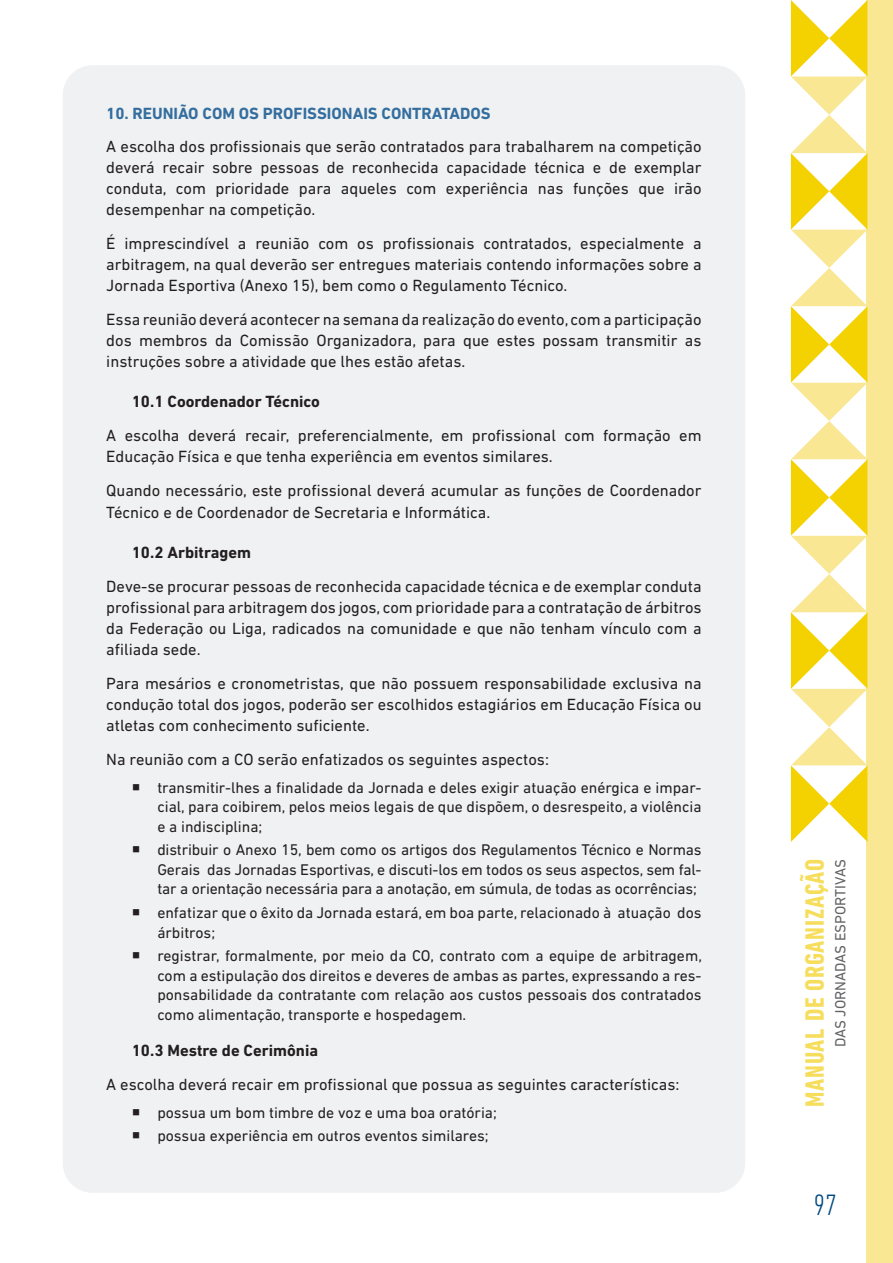
<style>
.page{position:relative;width:893px;height:1263px;background:#fff}
.page>*{position:absolute;margin:0;border:0;box-sizing:border-box;transform-origin:0 0}
.t1{font:300 condensed 30px "DIN Next LT Pro";color:#004a7f}
.t2{font:700 condensed 27px "DIN Next LT Pro";letter-spacing:.03em;color:#f6dd5b}
.texto_-_body{font:16.5px/21px "DIN Next LT Pro";color:#231f20;text-align:justify}
.Sub_-_2_casas{font:700 16.5px "DIN Next LT Pro";color:#231f20}
.Sub_-_1_casa{font:700 16.5px "DIN Next LT Pro";color:#346e9f}
.t3{font:15.75px/19.5px "DIN Next LT Pro";color:#231f20;text-align:justify}
.t4{font:15px "DIN Next LT Pro";color:#636366}
</style>
<div class="page">
<div style="left:63px;top:65px;width:682px;height:1128px;background:#f0f1f2;border-radius:30px"></div>
<div style="left:866px;top:0;width:27px;height:1263px;background:#fae793"></div>
<svg style="left:791px;top:0;width:76px;height:842px"></svg>
<p class="Sub_-_1_casa" style="left:106px;top:103px;width:386px">10. REUNIÃO COM OS PROFISSIONAIS CONTRATADOS</p>
<p class="texto_-_body" style="left:106px;top:136px;width:597px">A escolha dos profissionais que serão contratados para trabalharem na competição deverá recair sobre pessoas de reconhecida capacidade técnica e de exemplar conduta, com prioridade para aqueles com experiência nas funções que irão desempenhar na competição.</p>
<p class="texto_-_body" style="left:106px;top:233px;width:597px">É imprescindível a reunião com os profissionais contratados, especialmente a arbitragem, na qual deverão ser entregues materiais contendo informações sobre a Jornada Esportiva (Anexo 15), bem como o Regulamento Técnico.</p>
<p class="texto_-_body" style="left:106px;top:309px;width:597px">Essa reunião deverá acontecer na semana da realização do evento, com a participação dos membros da Comissão Organizadora, para que estes possam transmitir as instruções sobre a atividade que lhes estão afetas.</p>
<p class="Sub_-_2_casas" style="left:132px;top:392px;width:190px">10.1 Coordenador Técnico</p>
<p class="texto_-_body" style="left:106px;top:425px;width:597px">A escolha deverá recair, preferencialmente, em profissional com formação em<br>Educação Física e que tenha experiência em eventos similares.</p>
<p class="texto_-_body" style="left:106px;top:479px;width:597px;line-height:22.5px">Quando necessário, este profissional deverá acumular as funções de Coordenador<br>Técnico e de Coordenador de Secretaria e Informática.</p>
<p class="Sub_-_2_casas" style="left:132px;top:543px;width:121px">10.2 Arbitragem</p>
<p class="texto_-_body" style="left:106px;top:576px;width:597px">Deve-se procurar pessoas de reconhecida capacidade técnica e de exemplar conduta profissional para arbitragem dos jogos, com prioridade para a contratação de árbitros da Federação ou Liga, radicados na comunidade e que não tenham vínculo com a afiliada sede.</p>
<p class="texto_-_body" style="left:106px;top:672px;width:597px">Para mesários e cronometristas, que não possuem responsabilidade exclusiva na condução total dos jogos, poderão ser escolhidos estagiários em Educação Física ou atletas com conhecimento suficiente.</p>
<p class="texto_-_body" style="left:106px;top:748px;width:444px">Na reunião com a CO serão enfatizados os seguintes aspectos:</p>
<p class="t3" style="left:157px;top:777px;width:546px">transmitir-lhes a finalidade da Jornada e deles exigir atuação enérgica e impar&shy;cial, para coibirem, pelos meios legais de que dispõem, o desrespeito, a violência e a indisciplina;</p>
<p class="t3" style="left:157px;top:840px;width:546px">distribuir o Anexo 15, bem como os artigos dos Regulamentos Técnico e Normas Gerais das Jornadas Esportivas, e discuti-los em todos os seus aspectos, sem fal&shy;tar a orientação necessária para a anotação, em súmula, de todas as ocorrências;</p>
<p class="t3" style="left:157px;top:903px;width:546px">enfatizar que o êxito da Jornada estará, em boa parte, relacionado à atuação dos árbitros;</p>
<p class="t3" style="left:157px;top:946px;width:546px">registrar, formalmente, por meio da CO, contrato com a equipe de arbitragem, com a estipulação dos direitos e deveres de ambas as partes, expressando a res&shy;ponsabilidade da contratante com relação aos custos pessoais dos contratados como alimentação, transporte e hospedagem.</p>
<p class="Sub_-_2_casas" style="left:132px;top:1040px;width:188px">10.3 Mestre de Cerimônia</p>
<p class="texto_-_body" style="left:106px;top:1073px;width:575px">A escolha deverá recair em profissional que possua as seguintes características:</p>
<p class="t3" style="left:157px;top:1102px;width:341px">possua um bom timbre de voz e uma boa oratória;</p>
<p class="t3" style="left:157px;top:1126px;width:333px">possua experiência em outros eventos similares;</p>
<h2 class="t2" style="left:799px;top:1107px;width:250px;rotate:-90deg">MANUAL DE ORGANIZAÇÃO</h2>
<p class="t4" style="left:832px;top:1047px;width:190px;rotate:-90deg">DAS JORNADAS ESPORTIVAS</p>
<h1 class="t1" style="left:814px;top:1188px;width:24px">97</h1>
</div>
